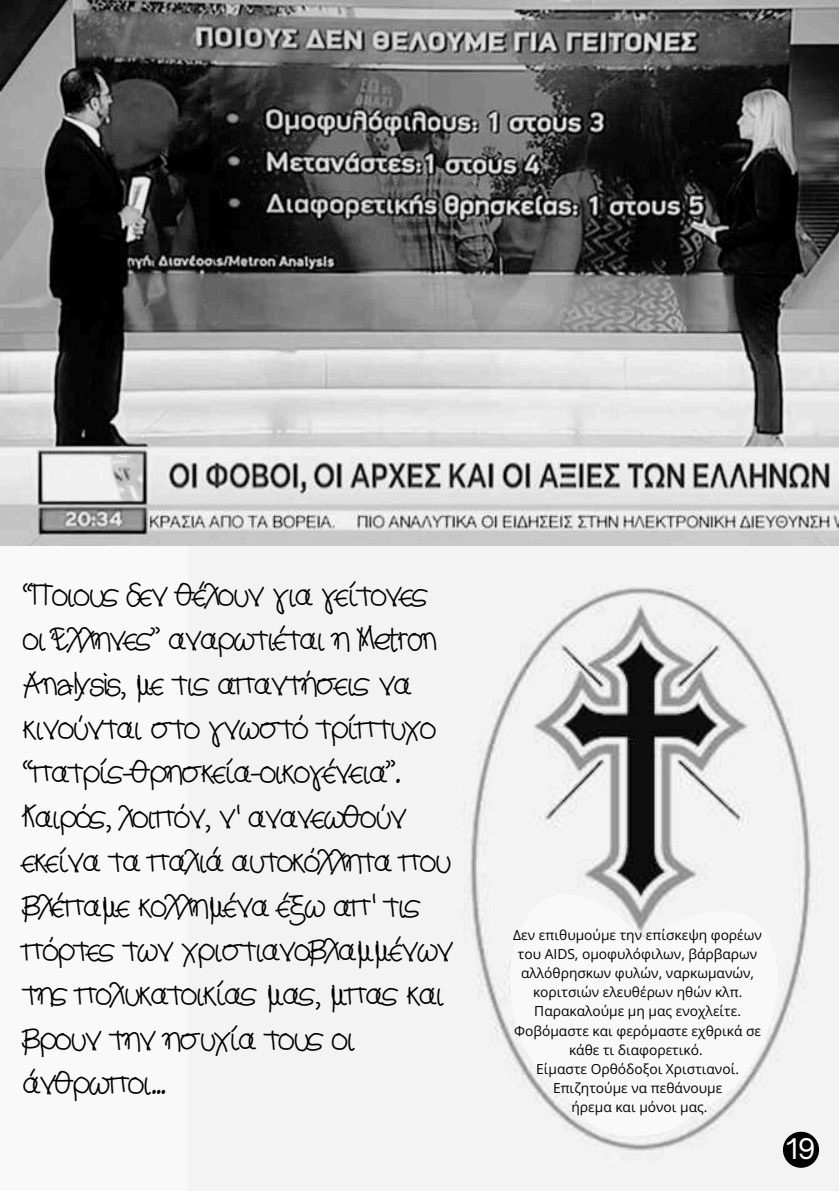
<style>
.page{position:relative;width:839px;height:1191px;background:#fff}
.page>*{position:absolute;margin:0;border:0;box-sizing:border-box;transform-origin:0 0}
.t1{font:31.8px/44.4px "Aka Acid GR5 yearsold";color:#000}
.t2{font:27.2px "Open Sauce One";color:#fff}
.t3{font:13.8px/19px "Open Sans";color:#000;text-align:center}
</style>
<div class="page">
<div style="left:0;top:0;width:838px;height:1191px;background:#f9f9f9"></div>
<img style="left:463px;top:586px;width:357px;height:397px">
<svg style="left:477px;top:869px;width:218px;height:130px;fill:#eee"></svg>
<img style="left:0;top:0;width:838px;height:546px">
<svg style="left:479px;top:876px;width:343px;height:292px"></svg>
<p class="t1" style="left:24px;top:574px;width:431px">“Ποιους δεν θέλουν για γείτονες οι Έλληνες” αναρωτιέται η Metron<br>Analysis, με τις απαντήσεις να κινούνται στο γνωστό τρίπτυχο “πατρίς-θρησκεία-οικογένεια”.<br>Καιρός, λοιπόν, ν' ανανεωθούν εκείνα τα παλιά αυτοκόλλητα που βλέπαμε κολλημένα έξω απ' τις πόρτες των χριστιανοβλαμμένων της πολυκατοικίας μας, μπας και βρουν την ησυχία τους οι άνθρωποι...</p>
<p class="t3" style="left:513px;top:926px;width:250px">Δεν επιθυμούμε την επίσκεψη φορέων του AIDS, ομοφυλόφιλων, βάρβαρων αλλόθρησκων φυλών, ναρκωμανών, κοριτσιών ελευθέρων ηθών κλπ.<br>Παρακαλούμε μη μας ενοχλείτε.<br>Φοβόμαστε και φερόμαστε εχθρικά σε κάθε τι διαφορετικό.<br>Είμαστε Ορθόδοξοι Χριστιανοί.<br>Επιζητούμε να πεθάνουμε<br>ήρεμα και μόνοι μας.</p>
<p class="t2" style="left:786px;top:1132px;width:31px">19</p>
</div>
